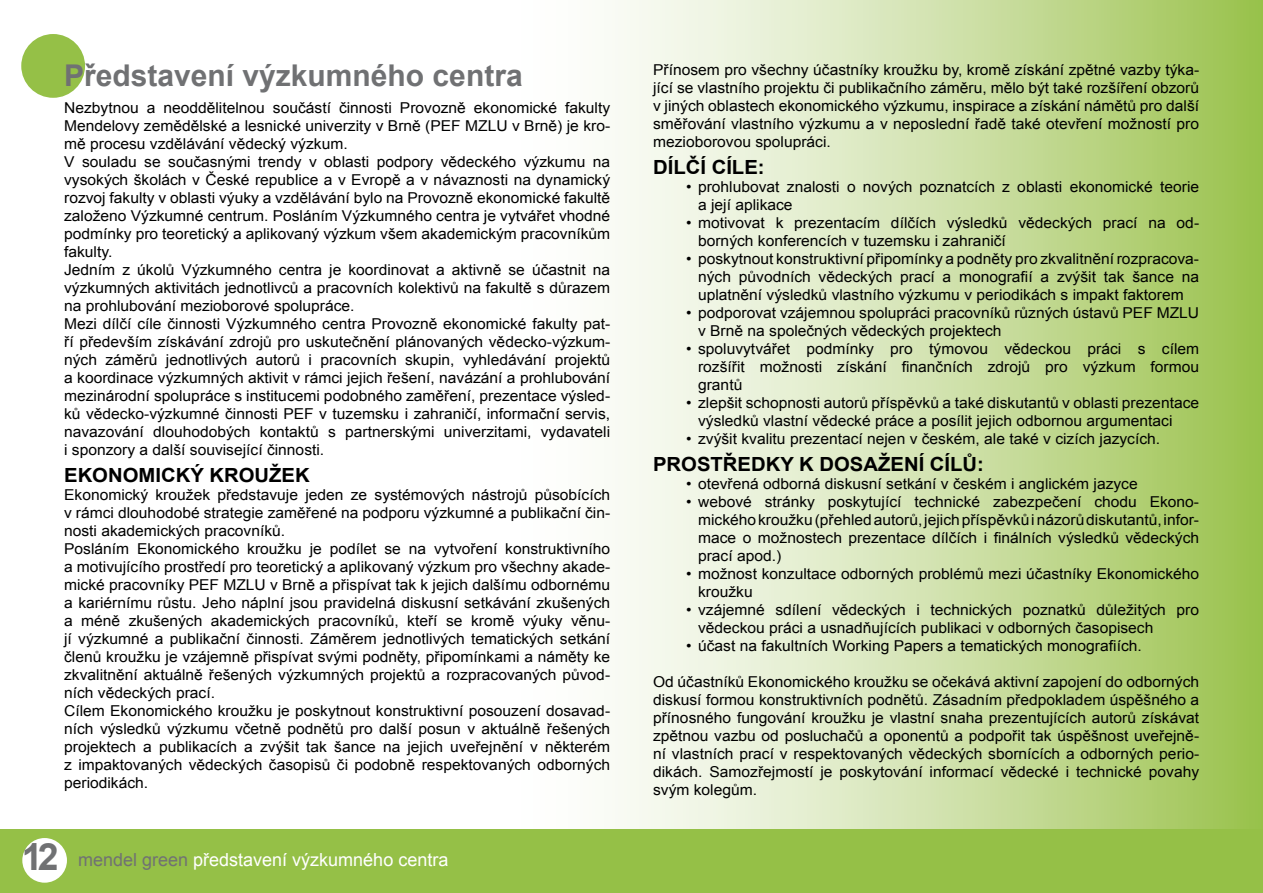
<style>
.page{position:relative;width:1263px;height:893px;background:#fff}
.page>*{position:absolute;margin:0;border:0;box-sizing:border-box;transform-origin:0 0}
.t1{font:700 30px "Arial";color:#707173}
.t2{font:700 19.5px "Arial";color:#000;scale:1.04 1}
.t3{font:18px "Arial";color:#fff}
.t4{font:15px/18px "Arial";color:#000;scale:1.04 1}
.s1{font-weight:700;font-size:37.5px;color:#707173}
.s2{color:#707173}
</style>
<div class="page">
<div style="left:512px;top:0;width:751px;height:839px;background:linear-gradient(to right,#fff,#a1c558)"></div>
<div style="left:0;top:829px;width:1263px;height:64px;background:#95c047"></div>
<div style="left:22px;top:838px;width:45px;height:45px;background:#fff;border-radius:50%"></div>
<div style="left:21px;top:34px;width:64px;height:64px;background:#95c047;border-radius:50%"></div>
<h1 class="t1" style="left:64px;top:55px;width:460px">Představení výzkumného centra</h1>
<p class="t4" style="left:64px;top:99px;width:527px">Nezbytnou a neoddělitelnou součástí činnosti Provozně ekonomické fakulty Mendelovy zemědělské a lesnické univerzity v Brně (PEF MZLU v Brně) je kro&shy;mě procesu vzdělávání vědecký výzkum.<br>V souladu se současnými trendy v oblasti podpory vědeckého výzkumu na vysokých školách v České republice a v Evropě a v návaznosti na dynamický rozvoj fakulty v oblasti výuky a vzdělávání bylo na Provozně ekonomické fakultě založeno Výzkumné centrum. Posláním Výzkumného centra je vytvářet vhodné podmínky pro teoretický a aplikovaný výzkum všem akademickým pracovníkům fakulty.<br>Jedním z úkolů Výzkumného centra je koordinovat a aktivně se účastnit na výzkumných aktivitách jednotlivců a pracovních kolektivů na fakultě s důrazem na prohlubování mezioborové spolupráce.<br>Mezi dílčí cíle činnosti Výzkumného centra Provozně ekonomické fakulty pat&shy;ří především získávání zdrojů pro uskutečnění plánovaných vědecko-výzkum&shy;ných záměrů jednotlivých autorů i pracovních skupin, vyhledávání projektů a koordinace výzkumných aktivit v rámci jejich řešení, navázání a prohlubování mezinárodní spolupráce s institucemi podobného zaměření, prezentace výsled&shy;ků vědecko-výzkumné činnosti PEF v tuzemsku i zahraničí, informační servis, navazování dlouhodobých kontaktů s partnerskými univerzitami, vydavateli i sponzory a další související činnosti.</p>
<h2 class="t2" style="left:64px;top:462px;width:238px">EKONOMICKÝ KROUŽEK</h2>
<p class="t4" style="left:64px;top:486px;width:527px">Ekonomický kroužek představuje jeden ze systémových nástrojů působících v rámci dlouhodobé strategie zaměřené na podporu výzkumné a publikační čin&shy;nosti akademických pracovníků.<br>Posláním Ekonomického kroužku je podílet se na vytvoření konstruktivního a motivujícího prostředí pro teoretický a aplikovaný výzkum pro všechny akade&shy;mické pracovníky PEF MZLU v Brně a přispívat tak k jejich dalšímu odbornému a kariérnímu růstu. Jeho náplní jsou pravidelná diskusní setkávání zkušených a méně zkušených akademických pracovníků, kteří se kromě výuky věnu&shy;jí výzkumné a publikační činnosti. Záměrem jednotlivých tematických setkání členů kroužku je vzájemně přispívat svými podněty, připomínkami a náměty ke zkvalitnění aktuálně řešených výzkumných projektů a rozpracovaných původ&shy;ních vědeckých prací.<br>Cílem Ekonomického kroužku je poskytnout konstruktivní posouzení dosavad&shy;ních výsledků výzkumu včetně podnětů pro další posun v aktuálně řešených projektech a publikacích a zvýšit tak šance na jejich uveřejnění v některém z impaktovaných vědeckých časopisů či podobně respektovaných odborných periodikách.</p>
<p class="t3" style="left:22px;top:848px;width:428px"><span class="s1">12</span> <span class="s2">mendel green</span> představení výzkumného centra</p>
<p class="t4" style="left:653px;top:61px;width:527px;text-align:justify">Přínosem pro všechny účastníky kroužku by, kromě získání zpětné vazby týka&shy;jící se vlastního projektu či publikačního záměru, mělo být také rozšíření obzorů v jiných oblastech ekonomického výzkumu, inspirace a získání námětů pro další směřování vlastního výzkumu a v neposlední řadě také otevření možností pro mezioborovou spolupráci.</p>
<h2 class="t2" style="left:653px;top:154px;width:68px">Dílčí cíle</h2>
<h2 class="t2" style="left:758px;top:154px;width:8px">:</h2>
<p class="t4" style="left:698px;top:178px;width:483px;text-indent:-12px">• prohlubovat znalosti o nových poznatcích z oblasti ekonomické teorie a její aplikace</p>
<p class="t4" style="left:698px;top:214px;width:483px;text-indent:-12px">• motivovat k prezentacím dílčích výsledků vědeckých prací na od&shy;borných konferencích v tuzemsku i zahraničí</p>
<p class="t4" style="left:698px;top:250px;width:483px;text-align:justify;text-indent:-12px">• poskytnout konstruktivní připomínky a podněty pro zkvalitnění rozpracova&shy;ných původních vědeckých prací a monografií a zvýšit tak šance na uplatnění výsledků vlastního výzkumu v periodikách s impakt faktorem</p>
<p class="t4" style="left:698px;top:304px;width:483px;text-indent:-12px">• podporovat vzájemnou spolupráci pracovníků různých ústavů PEF MZLU v Brně na společných vědeckých projektech</p>
<p class="t4" style="left:698px;top:340px;width:483px;text-align:justify;text-indent:-12px">• spoluvytvářet podmínky pro týmovou vědeckou práci s cílem rozšířit možnosti získání finančních zdrojů pro výzkum formou grantů</p>
<p class="t4" style="left:698px;top:394px;width:483px;text-indent:-12px">• zlepšit schopnosti autorů příspěvků a také diskutantů v oblasti prezentace výsledků vlastní vědecké práce a posílit jejich odbornou argumentaci</p>
<p class="t4" style="left:686px;top:430px;width:457px">• zvýšit kvalitu prezentací nejen v českém, ale také v cizích jazycích.</p>
<h2 class="t2" style="left:653px;top:451px;width:42px">Prost</h2>
<h2 class="t2" style="left:723px;top:451px;width:29px">ředky</h2>
<h2 class="t2" style="left:799px;top:451px;width:34px">k dos</h2>
<h2 class="t2" style="left:863px;top:451px;width:38px">ažení</h2>
<h2 class="t2" style="left:930px;top:451px;width:53px">cílů:</h2>
<p class="t4" style="left:686px;top:475px;width:436px">• otevřená odborná diskusní setkání v českém i anglickém jazyce</p>
<p class="t4" style="left:698px;top:493px;width:483px;text-align:justify;text-indent:-12px">• webové stránky poskytující technické zabezpečení chodu Ekono&shy;mického kroužku (přehled autorů, jejich příspěvků i názorů diskutantů, infor&shy;mace o možnostech prezentace dílčích i finálních výsledků vědeckých prací apod.)</p>
<p class="t4" style="left:698px;top:565px;width:483px;text-indent:-12px">• možnost konzultace odborných problémů mezi účastníky Ekonomického kroužku</p>
<p class="t4" style="left:698px;top:601px;width:483px;text-indent:-12px">• vzájemné sdílení vědeckých i technických poznatků důležitých pro vědeckou práci a usnadňujících publikaci v odborných časopisech</p>
<p class="t4" style="left:686px;top:637px;width:440px">• účast na fakultních Working Papers a tematických monografiích.</p>
<p class="t4" style="left:653px;top:673px;width:527px;text-align:justify">Od účastníků Ekonomického kroužku se očekává aktivní zapojení do odborných diskusí formou konstruktivních podnětů. Zásadním předpokladem úspěšného a přínosného fungování kroužku je vlastní snaha prezentujících autorů získávat zpětnou vazbu od posluchačů a oponentů a podpořit tak úspěšnost uveřejně&shy;ní vlastních prací v respektovaných vědeckých sbornících a odborných perio&shy;dikách. Samozřejmostí je poskytování informací vědecké i technické povahy svým kolegům.</p>
</div>
